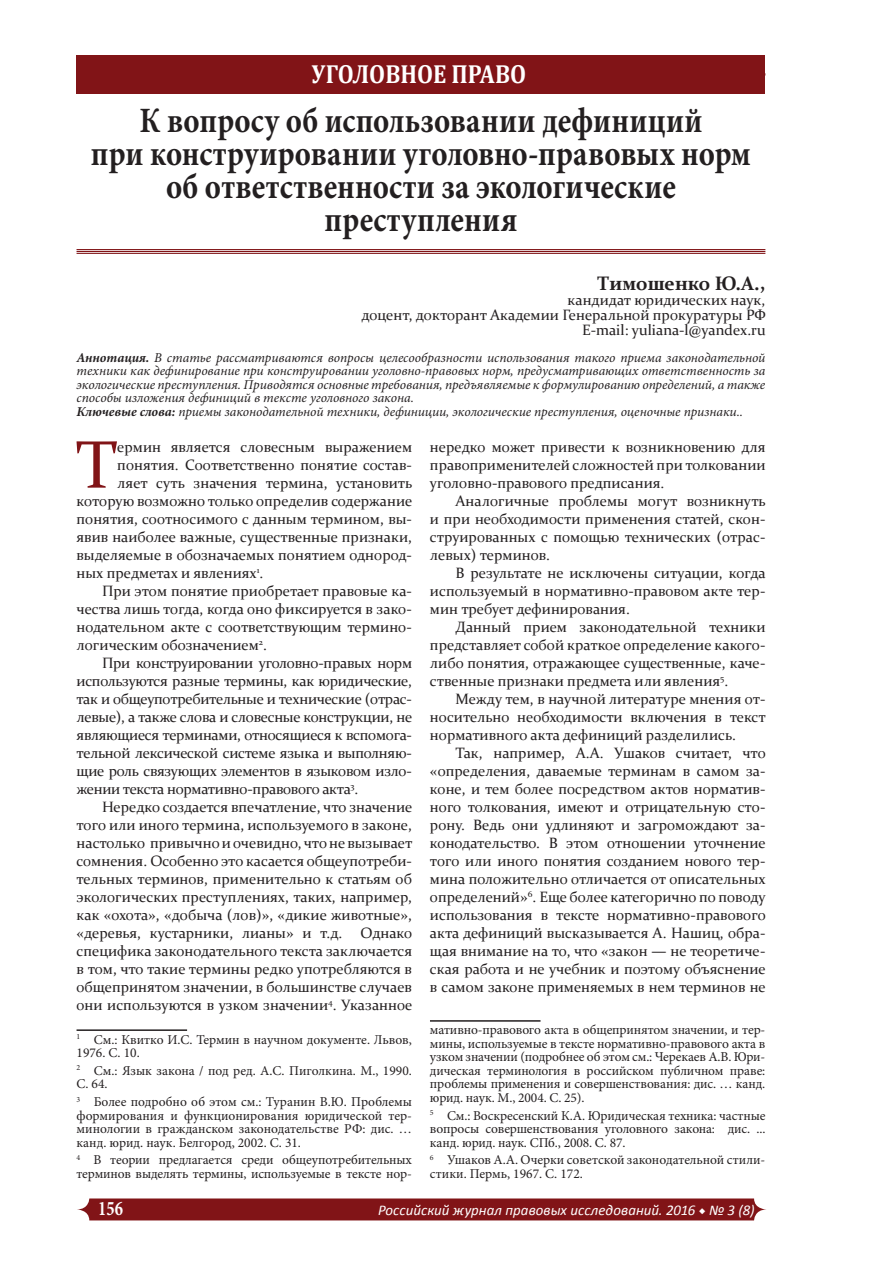
<style>
.page{position:relative;width:893px;height:1263px;background:#fff}
.page>*{position:absolute;margin:0;border:0;box-sizing:border-box;transform-origin:0 0}
.t1{font:67.65px "Constantia";color:#811417}
.Рубрика{font:700 35.7px/33px "Minion Pro";letter-spacing:.01em;color:#231f20;text-align:center;scale:.86 1}
.t2{font:700 26.25px "Cambria";color:#fff;scale:.88 1}
.t3{font:700 20.7px "Minion Pro";color:#fff;scale:.8 1}
.t4{font:700 19.5px "Constantia";color:#231f20}
.t5{font:15px/18px "Constantia";color:#231f20;text-align:justify}
.t6{font:italic 14.85px "Calibri";letter-spacing:.005em;color:#fff}
.t7{font:13.5px/13.5px "Minion Pro";letter-spacing:-.005em;color:#231f20}
.Normal__Web__Œ___Ì_È{font:italic 13.5px/13.5px "Minion Pro";letter-spacing:-.005em;color:#231f20;text-align:justify}
.s1{font-weight:700}
.s2{font-family:"Minion Pro";font-weight:700;font-style:normal}
</style>
<div class="page">
<svg style="left:77px;top:1198px;width:689px;height:22px;background:#871f22"></svg>
<div style="left:77px;top:55px;width:688px;height:39px;background:#811417"></div>
<hr style="left:77px;top:1029px;width:110px;height:2px;background:#231f20">
<hr style="left:77px;top:253px;width:688px;height:1px;background:#811417">
<hr style="left:77px;top:251px;width:688px;height:1px;background:#811417">
<hr style="left:77px;top:249px;width:688px;height:1px;background:#811417">
<hr style="left:430px;top:1020px;width:110px;height:2px;background:#231f20">
<h3 class="t2" style="left:312px;top:55px;width:245px">УГОЛОВНОЕ ПРАВО</h3>
<p class="Рубрика" style="left:91px;top:103px;width:769px">К вопросу об использовании дефиниций<br>при конструировании уголовно-правовых норм об ответственности за экологические преступления</p>
<p class="t4" style="left:598px;top:269px;width:168px">Тимошенко Ю.А.,</p>
<p class="t5" style="left:361px;top:291px;width:406px;line-height:15px;text-align:right">кандидат юридических наук,<br>доцент, докторант Академии Генеральной прокуратуры РФ</p>
<p class="t5" style="left:582px;top:320px;width:185px">E-mail: yuliana-l@yandex.ru</p>
<p class="Normal__Web__Œ___Ì_È" style="left:77px;top:350px;width:690px"><span class="s1">Аннотация.</span> В статье рассматриваются вопросы целесообразности использования такого приема законодательной техники как дефинирование при конструировании уголовно-правовых норм, предусматривающих ответственность за экологические преступления. Приводятся основные требования, предъявляемые к формулированию определений, а также способы изложения дефиниций в тексте уголовного закона.</p>
<p class="Normal__Web__Œ___Ì_È" style="left:77px;top:404px;width:668px"><span class="s1">Ключевые слова:</span> приемы законодательной техники, дефиниции, экологические преступления, оценочные признаки..</p>
<p class="t5" style="left:430px;top:437px;width:337px">нередко может привести к возникновению для правоприменителей сложностей при толковании уголовно-правового предписания.</p>
<p class="t5" style="left:430px;top:491px;width:337px;text-indent:26px">Аналогичные проблемы могут возникнуть и при необходимости применения статей, скон&shy;струированных с помощью технических (отрас&shy;левых) терминов.</p>
<p class="t5" style="left:430px;top:563px;width:337px;text-indent:26px">В результате не исключены ситуации, когда используемый в нормативно-правовом акте тер&shy;мин требует дефинирования.</p>
<p class="t5" style="left:430px;top:617px;width:337px;text-indent:26px">Данный прием законодательной техники представляет собой краткое определение какого&shy;либо понятия, отражающее существенные, каче&shy;ственные признаки предмета или явления<sup>5</sup>.</p>
<p class="t5" style="left:430px;top:689px;width:337px;text-indent:26px">Между тем, в научной литературе мнения от&shy;носительно необходимости включения в текст нормативного акта дефиниций разделились.</p>
<p class="t5" style="left:430px;top:743px;width:337px;text-indent:26px">Так, например, А.А. Ушаков считает, что «определения, даваемые терминам в самом за&shy;коне, и тем более посредством актов норматив&shy;ного толкования, имеют и отрицательную сто&shy;рону. Ведь они удлиняют и загромождают за&shy;конодательство. В этом отношении уточнение того или иного понятия созданием нового тер&shy;мина положительно отличается от описательных определений»<sup>6</sup>. Еще более категорично по поводу использования в тексте нормативно-правового акта дефиниций высказывается А. Нашиц, обра&shy;щая внимание на то, что «закон — не теоретиче&shy;ская работа и не учебник и поэтому объяснение в самом законе применяемых в нем терминов не</p>
<p class="t7" style="left:430px;top:1023px;width:337px;text-align:justify">мативно-правового акта в общепринятом значении, и тер&shy;мины, используемые в тексте нормативно-правового акта в узком значении (подробнее об этом см.: Черекаев А.В. Юри&shy;дическая терминология в российском публичном праве: проблемы применения и совершенствования: дис. … канд. юрид. наук. М., 2004. С. 25).</p>
<p class="t7" style="left:430px;top:1109px;width:337px;text-align:justify"><sup>5</sup> См.: Воскресенский К.А. Юридическая техника: частные вопросы совершенствования уголовного закона: дис. ... канд. юрид. наук. СПб., 2008. С. 87.</p>
<p class="t7" style="left:430px;top:1153px;width:337px"><sup>6</sup> Ушаков А.А. Очерки советской законодательной стили&shy;стики. Пермь, 1967. С. 172.</p>
<p class="t1" style="left:76px;top:419px;width:43px">Т</p>
<p class="t5" style="left:117px;top:437px;width:296px">ермин является словесным выражением</p>
<p class="t5" style="left:117px;top:455px;width:296px">понятия. Соответственно понятие состав-</p>
<p class="t5" style="left:117px;top:473px;width:296px">ляет суть значения термина, установить</p>
<p class="t5" style="left:77px;top:491px;width:337px">которую возможно только определив содержание</p>
<p class="t5" style="left:77px;top:509px;width:337px">понятия, соотносимого с данным термином, вы-</p>
<p class="t5" style="left:77px;top:527px;width:337px">явив наиболее важные, существенные признаки,</p>
<p class="t5" style="left:77px;top:545px;width:337px">выделяемые в обозначаемых понятием однород-</p>
<p class="t5" style="left:77px;top:563px;width:188px">ных предметах и явлениях<sup>1</sup>.</p>
<p class="t5" style="left:77px;top:581px;width:337px;text-indent:26px">При этом понятие приобретает правовые ка&shy;чества лишь тогда, когда оно фиксируется в зако&shy;нодательном акте с соответствующим термино&shy;логическим обозначением<sup>2</sup>.</p>
<p class="t5" style="left:77px;top:653px;width:337px;text-indent:26px">При конструировании уголовно-правых норм используются разные термины, как юридические, так и общеупотребительные и технические (отрас&shy;левые), а также слова и словесные конструкции, не являющиеся терминами, относящиеся к вспомога&shy;тельной лексической системе языка и выполняю&shy;щие роль связующих элементов в языковом изло&shy;жении текста нормативно-правового акта<sup>3</sup>.</p>
<p class="t5" style="left:77px;top:797px;width:337px;text-indent:26px">Нередко создается впечатление, что значение того или иного термина, используемого в законе, настолько привычно и очевидно, что не вызывает сомнения. Особенно это касается общеупотреби&shy;тельных терминов, применительно к статьям об экологических преступлениях, таких, например, как «охота», «добыча (лов)», «дикие животные», «деревья, кустарники, лианы» и т.д. Однако специфика законодательного текста заключается в том, что такие термины редко употребляются в общепринятом значении, в большинстве случаев они используются в узком значении<sup>4</sup>. Указанное</p>
<p class="t7" style="left:77px;top:1033px;width:337px"><sup>1</sup> См.: Квитко И.С. Термин в научном документе. Львов,<br>1976. С. 10.</p>
<p class="t7" style="left:77px;top:1064px;width:337px"><sup>2</sup> См.: Язык закона / под ред. А.С. Пиголкина. М., 1990.<br>С. 64.</p>
<p class="t7" style="left:77px;top:1095px;width:337px;text-align:justify"><sup>3</sup> Более подробно об этом см.: Туранин В.Ю. Проблемы формирования и функционирования юридической тер&shy;минологии в гражданском законодательстве РФ: дис. … канд. юрид. наук. Белгород, 2002. С. 31.</p>
<p class="t7" style="left:77px;top:1153px;width:337px"><sup>4</sup> В теории предлагается среди общеупотребительных терминов выделять термины, используемые в тексте нор-</p>
<h3 class="t3" style="left:98px;top:1194px;width:32px">156</h3>
<p class="t6" style="left:378px;top:1200px;width:378px">Российский журнал правовых исследований. 2016 <span class="s2">◆</span> № 3 (8)</p>
</div>
